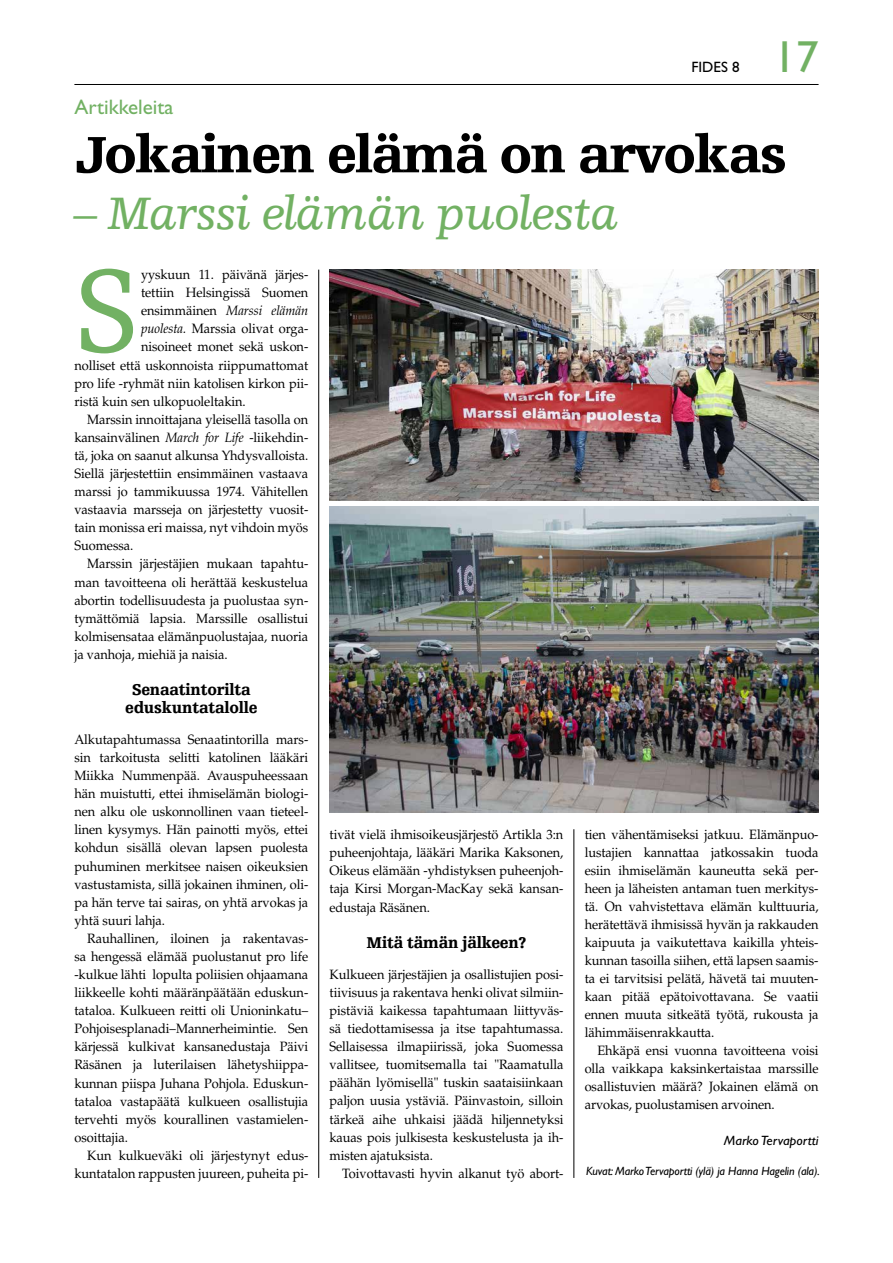
<style>
.page{position:relative;width:893px;height:1263px;background:#fff}
.page>*{position:absolute;margin:0;border:0;box-sizing:border-box;transform-origin:0 0}
.t1{font:123.9px "Egyptienne FLT Std";color:#72b163;scale:.95 1}
.t2{font:900 54px "Egyptienne FLT Std";letter-spacing:-.035em;color:#000}
.t3{font:italic 48px "Egyptienne FLT Std";color:#72b163}
.t4{font:45px "Gill Sans Std";color:#72b163}
.t5{font:21px "Gill Sans Std";color:#72b163}
.t6{font:900 16.5px/18.1px "Egyptienne FLT Std";letter-spacing:-.015em;color:#000;text-align:center;scale:.95 1}
.t7{font:15px "Gill Sans Std";color:#000}
.t8{font:13.5px/18.1px "Palatino LT Std";letter-spacing:-.005em;color:#000;text-align:justify;scale:.95 1}
.t9{font:italic 13.5px "Palatino LT Std";letter-spacing:-.005em;color:#000;scale:.95 1}
.t10{font:italic 13.5px "Gill Sans Std";color:#000;scale:1.05 1}
.t11{font:italic 12px "Gill Sans Std";letter-spacing:-.01em;color:#000}
.s1{font-style:normal}
.s2{font-style:italic}
</style>
<div class="page">
<hr style="left:74px;top:84px;width:745px;height:1px;background:#000">
<img style="left:330px;top:270px;width:489px;height:230px">
<img style="left:330px;top:506px;width:489px;height:306px">
<hr style="left:318px;top:270px;width:1px;height:908px;background:#000">
<hr style="left:574px;top:829px;width:1px;height:349px;background:#000">
<h3 class="t5" style="left:74px;top:95px;width:101px">Artikkeleita</h3>
<p class="t7" style="left:691px;top:58px;width:50px">FIDES 8</p>
<h3 class="t4" style="left:774px;top:31px;width:46px">17</h3>
<h2 class="t2" style="left:74px;top:124px;width:714px">Jokainen elämä on arvokas</h2>
<h3 class="t3" style="left:74px;top:187px;width:552px">– Marssi elämän puolesta</h3>
<h1 class="t1" style="left:74px;top:243px;width:70px">S</h1>
<p class="t8" style="left:141px;top:266px;width:178px">yyskuun 11. päivänä järjes-</p>
<p class="t8" style="left:141px;top:284px;width:178px">tettiin Helsingissä Suomen</p>
<p class="t9" style="left:141px;top:303px;width:178px"><span class="s1">ensimmäinen</span> Marssi elämän</p>
<p class="t8" style="left:141px;top:320px;width:178px"><span class="s2">puolesta.</span> Marssia olivat orga-</p>
<p class="t8" style="left:141px;top:338px;width:178px">nisoineet monet sekä uskon-</p>
<p class="t8" style="left:74px;top:356px;width:248px">nolliset että uskonnoista riippumattomat</p>
<p class="t8" style="left:74px;top:374px;width:248px">pro life -ryhmät niin katolisen kirkon pii-</p>
<p class="t8" style="left:74px;top:392px;width:182px">ristä kuin sen ulkopuoleltakin.</p>
<p class="t8" style="left:87px;top:410px;width:234px">Marssin innoittajana yleisellä tasolla on</p>
<p class="t8" style="left:74px;top:428px;width:248px">kansainvälinen <span class="s2">March for Life</span> -liikehdin-</p>
<p class="t8" style="left:74px;top:446px;width:248px">tä, joka on saanut alkunsa Yhdysvalloista.</p>
<p class="t8" style="left:74px;top:465px;width:248px">Siellä järjestettiin ensimmäinen vastaava</p>
<p class="t8" style="left:74px;top:483px;width:248px">marssi jo tammikuussa 1974. Vähitellen</p>
<p class="t8" style="left:74px;top:501px;width:248px">vastaavia marsseja on järjestetty vuosit-</p>
<p class="t8" style="left:74px;top:519px;width:248px">tain monissa eri maissa, nyt vihdoin myös</p>
<p class="t8" style="left:74px;top:537px;width:64px">Suomessa.</p>
<p class="t8" style="left:87px;top:555px;width:234px">Marssin järjestäjien mukaan tapahtu-</p>
<p class="t8" style="left:74px;top:573px;width:248px">man tavoitteena oli herättää keskustelua</p>
<p class="t8" style="left:74px;top:591px;width:248px">abortin todellisuudesta ja puolustaa syn-</p>
<p class="t8" style="left:74px;top:609px;width:248px">tymättömiä lapsia. Marssille osallistui</p>
<p class="t8" style="left:74px;top:627px;width:248px">kolmisensataa elämänpuolustajaa, nuoria</p>
<p class="t8" style="left:74px;top:645px;width:163px">ja vanhoja, miehiä ja naisia.</p>
<p class="t6" style="left:125px;top:681px;width:141px">Senaatintorilta eduskuntatalolle</p>
<p class="t8" style="left:74px;top:730px;width:248px">Alkutapahtumassa Senaatintorilla mars&shy;sin tarkoitusta selitti katolinen lääkäri Miikka Nummenpää. Avauspuheessaan hän muistutti, ettei ihmiselämän biologi&shy;nen alku ole uskonnollinen vaan tieteel&shy;linen kysymys. Hän painotti myös, ettei kohdun sisällä olevan lapsen puolesta puhuminen merkitsee naisen oikeuksien vastustamista, sillä jokainen ihminen, oli&shy;pa hän terve tai sairas, on yhtä arvokas ja yhtä suuri lahja.</p>
<p class="t8" style="left:74px;top:929px;width:248px;text-indent:13px">Rauhallinen, iloinen ja rakentavas&shy;sa hengessä elämää puolustanut pro life -kulkue lähti lopulta poliisien ohjaamana liikkeelle kohti määränpäätään eduskun&shy;tataloa. Kulkueen reitti oli Unioninkatu– Pohjoisesplanadi–Mannerheimintie. Sen kärjessä kulkivat kansanedustaja Päivi Räsänen ja luterilaisen lähetyshiippa&shy;kunnan piispa Juhana Pohjola. Eduskun&shy;tataloa vastapäätä kulkueen osallistujia tervehti myös kourallinen vastamielen&shy;osoittajia.</p>
<p class="t8" style="left:74px;top:1146px;width:248px;text-align:right">Kun kulkueväki oli järjestynyt edus&shy;kuntatalon rappusten juureen, puheita pi-</p>
<p class="t8" style="left:330px;top:826px;width:248px">tivät vielä ihmisoikeusjärjestö Artikla 3:n puheenjohtaja, lääkäri Marika Kaksonen, Oikeus elämään -yhdistyksen puheenjoh&shy;taja Kirsi Morgan-MacKay sekä kansan&shy;edustaja Räsänen.</p>
<p class="t6" style="left:367px;top:933px;width:170px">Mitä tämän jälkeen?</p>
<p class="t8" style="left:330px;top:965px;width:248px">Kulkueen järjestäjien ja osallistujien posi&shy;tiivisuus ja rakentava henki olivat silmiin&shy;pistäviä kaikessa tapahtumaan liittyväs&shy;sä tiedottamisessa ja itse tapahtumassa.<br>Sellaisessa ilmapiirissä, joka Suomessa vallitsee, tuomitsemalla tai "Raamatulla päähän lyömisellä" tuskin saataisiinkaan paljon uusia ystäviä. Päinvastoin, silloin tärkeä aihe uhkaisi jäädä hiljennetyksi kauas pois julkisesta keskustelusta ja ih&shy;misten ajatuksista.</p>
<p class="t8" style="left:342px;top:1164px;width:234px">Toivottavasti hyvin alkanut työ abort-</p>
<p class="t8" style="left:585px;top:826px;width:248px">tien vähentämiseksi jatkuu. Elämänpuo&shy;lustajien kannattaa jatkossakin tuoda esiin ihmiselämän kauneutta sekä per&shy;heen ja läheisten antaman tuen merkitys&shy;tä. On vahvistettava elämän kulttuuria, herätettävä ihmisissä hyvän ja rakkauden kaipuuta ja vaikutettava kaikilla yhteis&shy;kunnan tasoilla siihen, että lapsen saamis&shy;ta ei tarvitsisi pelätä, hävetä tai muuten&shy;kaan pitää epätoivottavana. Se vaatii ennen muuta sitkeätä työtä, rukousta ja lähimmäisenrakkautta.</p>
<p class="t8" style="left:585px;top:1042px;width:248px;text-indent:13px">Ehkäpä ensi vuonna tavoitteena voisi olla vaikkapa kaksinkertaistaa marssille osallistuvien määrä? Jokainen elämä on arvokas, puolustamisen arvoinen.</p>
<p class="t10" style="left:724px;top:1133px;width:92px">Marko Tervaportti</p>
<p class="t11" style="left:586px;top:1164px;width:235px">Kuvat: Marko Tervaportti (ylä) ja Hanna Hagelin (ala).</p>
</div>
